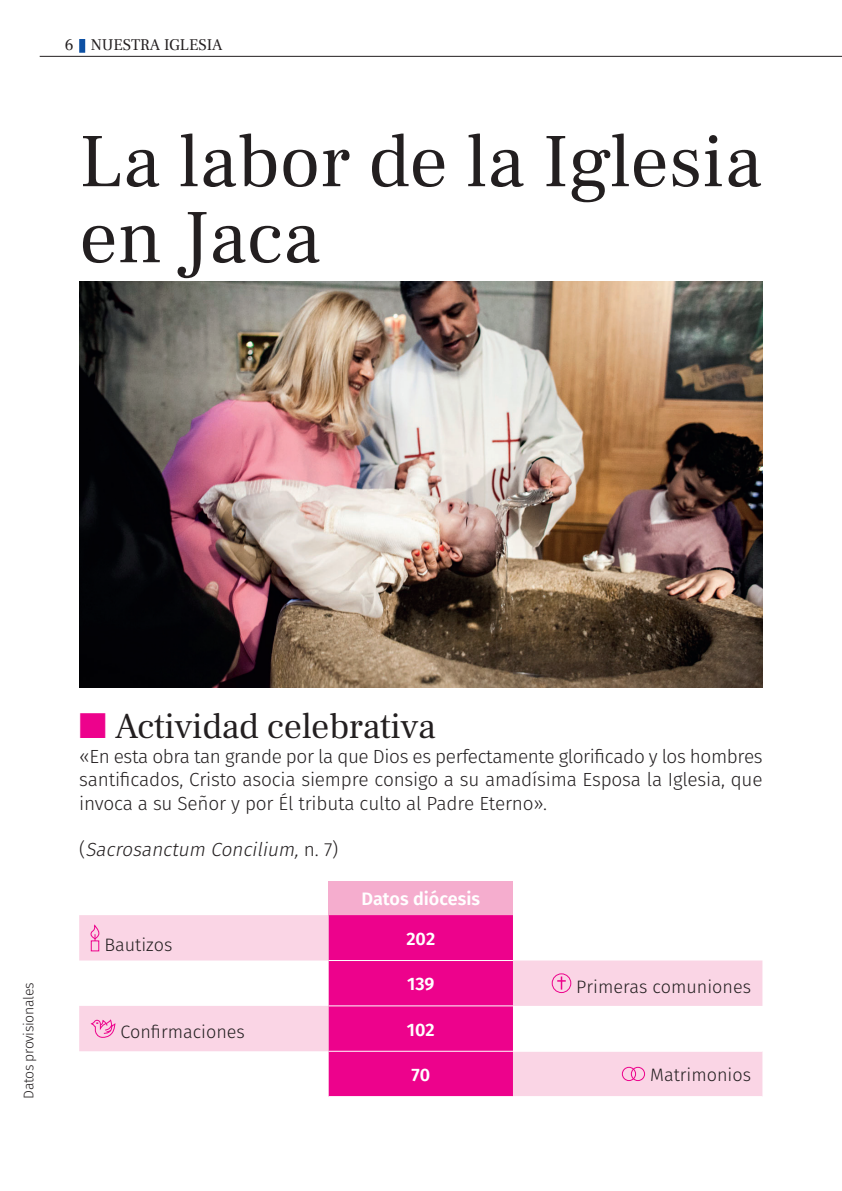
<style>
.page{position:relative;width:842px;height:1191px;background:#fff}
.page>*{position:absolute;margin:0;border:0;box-sizing:border-box;transform-origin:0 0}
.t1{font:76px/76px "Frank Ruhl Libre";color:#231f20}
.t2{font:36px "Frank Ruhl Libre";letter-spacing:-.01em;color:#231f20}
.t3{font:300 19px/23.2px "Fira Sans";letter-spacing:-.01em;color:#231f20;text-align:justify}
.t4{font:italic 300 19px "Fira Sans";color:#231f20}
.t5{font:300 18px "Fira Sans";color:#231f20}
.t6{font:600 18px "Fira Sans";color:#fff}
.t7{font:16px "Frank Ruhl Libre";color:#231f20}
.t8{font:300 14px "Fira Sans";letter-spacing:-.025em;color:#231f20}
.s1{font-style:inherit}
.s2{color:#ed028c}
.s3{font-style:normal}
</style>
<div class="page">
<hr style="left:40px;top:56px;width:802px;height:1px;background:#231f20">
<div style="left:79px;top:39px;width:6px;height:14px;background:#0d50a3"></div>
<div style="left:329px;top:881px;width:184px;height:34px;background:#f5adce"></div>
<svg style="left:79px;top:915px;width:683px;height:181px"></svg>
<div style="left:329px;top:915px;width:184px;height:181px;background:#ed028c"></div>
<hr style="left:329px;top:960px;width:184px;height:1px;background:#fff">
<hr style="left:329px;top:1005px;width:184px;height:1px;background:#fff">
<hr style="left:329px;top:1050px;width:184px;height:1px;background:#fff">
<hr style="left:513px;top:1050px;width:249px;height:1px;background:#fff">
<div style="left:91px;top:940px;width:8px;height:11px;border:1px solid #ed028c"></div>
<svg style="left:90px;top:924px;width:10px;height:17px"></svg>
<div style="left:552px;top:973px;width:19px;height:20px;border:1px solid #ed028c;border-radius:50%"></div>
<svg style="left:557px;top:976px;width:9px;height:13px"></svg>
<svg style="left:89px;top:1019px;width:27px;height:19px"></svg>
<div style="left:622px;top:1066px;width:14px;height:15px;border:1px solid #ed028c;border-radius:50%"></div>
<div style="left:631px;top:1066px;width:14px;height:15px;border:1px solid #ed028c;border-radius:50%"></div>
<img style="left:79px;top:282px;width:684px;height:406px">
<p class="t7" style="left:65px;top:35px;width:159px"><span class="s1">6</span> NUESTRA IGLESIA</p>
<h1 class="t1" style="left:79px;top:123px;width:684px">La labor de la Iglesia en Jaca</h1>
<p class="t8" style="left:19px;top:1098px;width:118px;rotate:-90deg">Datos provisionales</p>
<h2 class="t2" style="left:79px;top:703px;width:358px"><span class="s2">■</span> Actividad celebrativa</h2>
<p class="t3" style="left:79px;top:745px;width:685px">«En esta obra tan grande por la que Dios es perfectamente glorificado y los hombres santificados, Cristo asocia siempre consigo a su amadísima Esposa la Iglesia, que invoca a su Señor y por Él tributa culto al Padre Eterno».</p>
<p class="t4" style="left:79px;top:836px;width:261px"><span class="s3">(</span> Sacrosanctum Concilium,<span class="s3">n . 7 )</span></p>
<p class="t6" style="left:361px;top:884px;width:120px">Datos diócesis</p>
<p class="t5" style="left:104px;top:932px;width:70px">Bautizos</p>
<p class="t6" style="left:406px;top:923px;width:30px">202</p>
<p class="t6" style="left:407px;top:969px;width:29px">139</p>
<p class="t5" style="left:576px;top:974px;width:176px">Primeras comuniones</p>
<p class="t5" style="left:120px;top:1018px;width:126px">Confirmaciones</p>
<p class="t6" style="left:407px;top:1014px;width:29px">102</p>
<p class="t6" style="left:411px;top:1060px;width:20px">70</p>
<p class="t5" style="left:650px;top:1062px;width:102px">Matrimonios</p>
</div>
